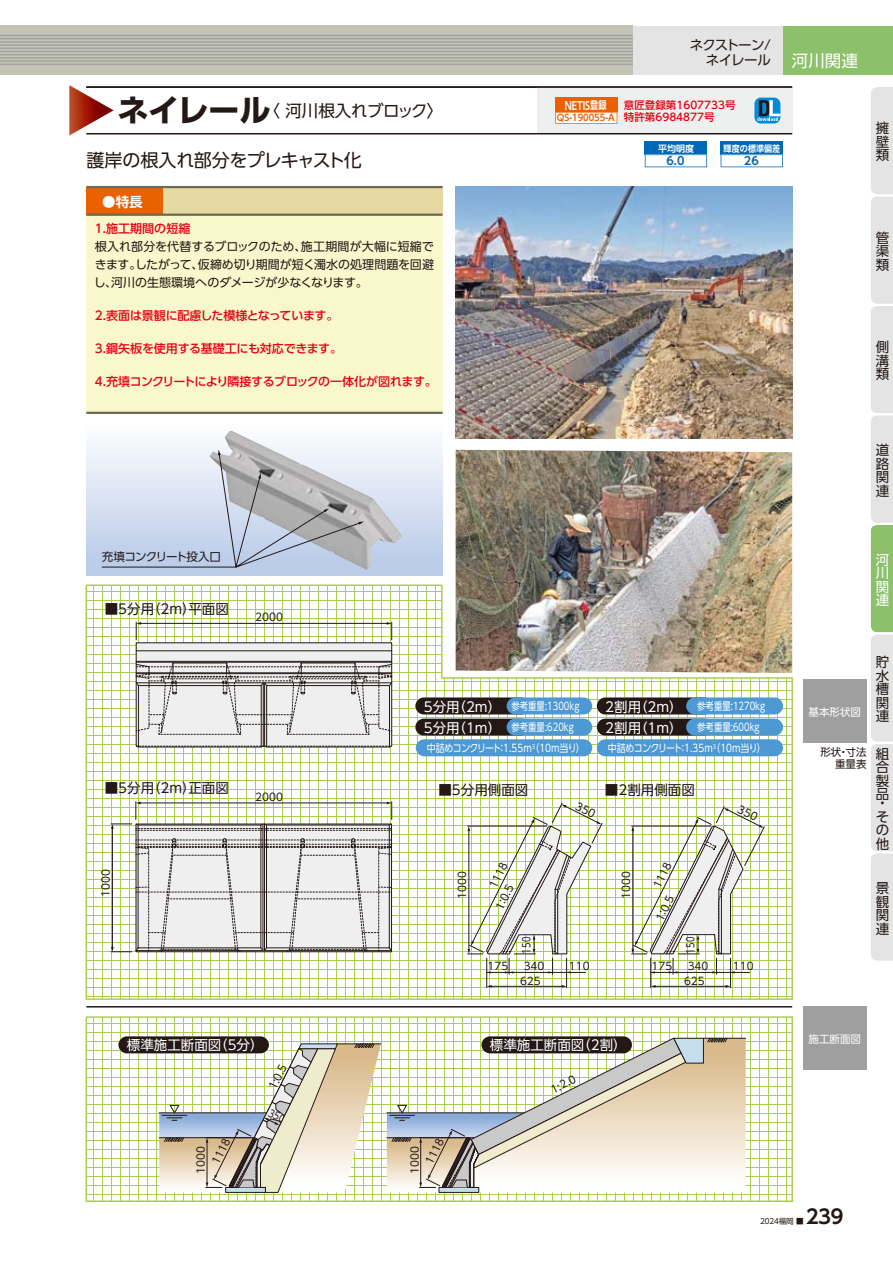
<style>
.page{position:relative;width:893px;height:1263px;background:#fff}
.page>*{position:absolute;margin:0;border:0;box-sizing:border-box;transform-origin:0 0}
.t1{font:600 19.5px "MO Clear Tone SG";color:#231815}
.t2{font:18px "UD Shin Go Pro";letter-spacing:-.025em;color:#231815}
.t3{font:16.5px "UD Shin Go Pro";letter-spacing:-.015em;color:#231815}
.t4{font:16.5px "UD Shin Go Pro";color:#fff}
.t5{font:13.5px/13.5px "UD Shin Go Pro";color:#231815;text-align:justify}
.t6{font:13.5px/13.5px "UD Shin Go Pro";color:#fff;text-align:justify}
.t7{font:13.5px/15px "UD Shin Go Pro";letter-spacing:-.07em;color:#231815;text-align:right}
.t8{font:700 13.5px "UD Shin Go Pro De";color:#fff}
.t9{font:12px/18px "UD Shin Go Pro";color:#231815}
.t10{font:500 12px "UD Shin Go Pro";letter-spacing:-.03em;color:#e60012}
.t11{font:11.55px "UD Shin Go Pro";letter-spacing:-.065em;color:#231815}
.t12{font:700 11.25px "UD Shin Go Pro De";color:#fff;scale:.76 1}
.t13{font:700 11.25px "UD Shin Go Pro De";color:#0068b7}
.t14{font:10.65px "UD Shin Go Pro";color:#231815}
.t15{font:10.5px/20.7px "UD Shin Go Pro";color:#fff;scale:.8 1}
.t16{font:10.5px/12px "UD Shin Go Pro";color:#231815;text-align:right}
.t17{font:500 10.5px/12px "UD Shin Go Pro";color:#e60012}
.t18{font:10.5px "UD Shin Go Pro";letter-spacing:-.035em;color:#fff;scale:.85 1}
.t19{font:10.5px "UD Shin Go Pro";color:#fff}
.t20{font:10.5px "UD Shin Go Pro";color:#231815;scale:.8 1}
.t21{font:700 9.15px "UD Shin Go Pro De";color:#eb6100;scale:.91 1}
.t22{font:700 9px "UD Shin Go Pro De";color:#fff;scale:.9 1}
.t23{font:700 9px "UD Shin Go Pro De";color:#fff}
.t24{font:7.5px "MO Clear Tone SG";color:#231815}
.t25{font:6.15px "UD Shin Go Pro";color:#fff;scale:.85 1}
.s1{font-weight:700;font-size:31.5px}
.s2{font-weight:500;color:#e60012}
.s3{font-size:10.65px}
.s4{font-size:13.5px}
.s5{font-family:"Shin Go Pr 6 N"}
</style>
<div class="page">
<div style="left:0;top:26px;width:633px;height:49px;background:#c3c4b6"></div>
<hr style="left:0;top:64px;width:633px;height:1px;background:#9f9fa0">
<hr style="left:0;top:57px;width:633px;height:1px;background:#9f9fa0">
<hr style="left:0;top:51px;width:633px;height:1px;background:#9f9fa0">
<hr style="left:0;top:44px;width:633px;height:2px;background:#9f9fa0">
<hr style="left:0;top:38px;width:633px;height:1px;background:#9f9fa0">
<hr style="left:0;top:60px;width:633px;height:2px;background:#9f9fa0">
<hr style="left:0;top:54px;width:633px;height:1px;background:#9f9fa0">
<hr style="left:0;top:48px;width:633px;height:1px;background:#9f9fa0">
<hr style="left:0;top:41px;width:633px;height:2px;background:#9f9fa0">
<hr style="left:0;top:35px;width:633px;height:1px;background:#9f9fa0">
<div style="left:634px;top:26px;width:149px;height:49px;background:#e4e4e4"></div>
<div style="left:783px;top:26px;width:110px;height:49px;background:#8dc06b"></div>
<svg style="left:871px;top:87px;width:22px;height:873px;background:#dae0d5"></svg>
<div style="left:537px;top:87px;width:255px;height:47px;background:#eeefef"></div>
<hr style="left:86px;top:133px;width:706px;height:1px;background:#231815">
<hr style="left:86px;top:1006px;width:706px;height:1px;background:#231815">
<svg style="left:69px;top:85px;width:45px;height:50px"></svg>
<div style="left:86px;top:214px;width:357px;height:199px;background:#f9f8cc"></div>
<div style="left:86px;top:187px;width:357px;height:28px;background:#e6daa2"></div>
<div style="left:86px;top:187px;width:77px;height:28px;background:#eb6100"></div>
<hr style="left:86px;top:186px;width:357px;height:2px;background:#6a6a56">
<hr style="left:86px;top:412px;width:357px;height:2px;background:#6a6a56">
<hr style="left:86px;top:214px;width:357px;height:2px;background:#6a6a56">
<div style="left:86px;top:420px;width:357px;height:155px;background:linear-gradient(to bottom,#fff,#b4c6e5)"></div>
<img style="left:456px;top:450px;width:336px;height:134px">
<svg style="left:85px;top:584px;width:708px;height:416px"></svg>
<img style="left:209px;top:431px;width:193px;height:139px">
<hr style="left:102px;top:567px;width:134px;height:1px;background:#231815">
<svg style="left:218px;top:450px;width:146px;height:119px;background:#b8bdc6"></svg>
<img style="left:456px;top:186px;width:336px;height:253px">
<hr style="left:86px;top:86px;width:706px;height:2px;background:#231815">
<div style="left:754px;top:98px;width:26px;height:26px;background:#008cd6;border-radius:6px"></div>
<svg style="left:757px;top:100px;width:23px;height:21px"></svg>
<svg style="left:85px;top:1016px;width:708px;height:186px"></svg>
<div style="left:118px;top:1036px;width:151px;height:17px;background:#231815;border-radius:9px"></div>
<svg style="left:481px;top:1036px;width:151px;height:17px"></svg>
<svg style="left:387px;top:1037px;width:359px;height:155px"></svg>
<div style="left:803px;top:679px;width:64px;height:64px;background:#9f9fa0"></div>
<div style="left:803px;top:1006px;width:64px;height:64px;background:#9f9fa0"></div>
<div style="left:645px;top:141px;width:62px;height:13px;background:#0068b7"></div>
<svg style="left:645px;top:154px;width:62px;height:13px"></svg>
<div style="left:721px;top:141px;width:62px;height:13px;background:#0068b7"></div>
<svg style="left:721px;top:154px;width:62px;height:13px"></svg>
<div style="left:415px;top:697px;width:115px;height:17px;background:#231815;border-radius:9px"></div>
<div style="left:507px;top:697px;width:85px;height:17px;background:#4d99d4;border-radius:9px"></div>
<div style="left:597px;top:697px;width:116px;height:17px;background:#231815;border-radius:9px"></div>
<div style="left:686px;top:697px;width:97px;height:17px;background:#4d99d4;border-radius:9px"></div>
<div style="left:415px;top:719px;width:115px;height:17px;background:#231815;border-radius:9px"></div>
<div style="left:507px;top:719px;width:85px;height:17px;background:#4d99d4;border-radius:9px"></div>
<div style="left:416px;top:739px;width:176px;height:17px;background:#4d99d4;border-radius:9px"></div>
<div style="left:597px;top:739px;width:186px;height:17px;background:#4d99d4;border-radius:9px"></div>
<div style="left:597px;top:719px;width:116px;height:17px;background:#231815;border-radius:9px"></div>
<div style="left:686px;top:719px;width:97px;height:17px;background:#4d99d4;border-radius:9px"></div>
<div style="left:555px;top:98px;width:62px;height:14px;background:#eb6100"></div>
<svg style="left:555px;top:112px;width:62px;height:12px"></svg>
<svg style="left:135px;top:622px;width:258px;height:126px"></svg>
<svg style="left:111px;top:802px;width:281px;height:150px"></svg>
<svg style="left:159px;top:1043px;width:222px;height:150px"></svg>
<svg style="left:468px;top:801px;width:135px;height:187px"></svg>
<svg style="left:631px;top:805px;width:134px;height:183px"></svg>
<p class="t3" style="left:117px;top:97px;width:327px"><span class="s1">ネイレール</span>〈 河川根入れブロック〉</p>
<p class="t2" style="left:86px;top:146px;width:277px">護岸の根入れ部分をプレキャスト化</p>
<p class="t8" style="left:102px;top:191px;width:42px">●特長</p>
<p class="t9" style="left:94px;top:220px;width:342px"><span class="s2">1.施工期間の短縮<br></span>根入れ部分を代替するブロックのため、施工期間が大幅に短縮できます。したがって、仮締め切り期間が短く濁水の処理問題を回避し、河川の生態環境へのダメージが少なくなります。</p>
<p class="t10" style="left:95px;top:306px;width:245px">2.表面は景観に配慮した模様となっています。</p>
<p class="t10" style="left:95px;top:339px;width:249px">3.鋼矢板を使用する基礎工にも対応できます。</p>
<p class="t10" style="left:95px;top:372px;width:343px">4.充填コンクリートにより隣接するブロックの一体化が図れます。</p>
<p class="t7" style="left:690px;top:37px;width:83px">ネクストーン/ネイレール</p>
<p class="t4" style="left:792px;top:48px;width:67px">河川関連</p>
<p class="t12" style="left:565px;top:96px;width:57px">NETIS<span class="s3">登録</span></p>
<p class="t21" style="left:557px;top:110px;width:65px">QS-190055-A</p>
<p class="t17" style="left:624px;top:99px;width:113px">意匠登録第1607733号特許第6984877号</p>
<p class="t23" style="left:658px;top:141px;width:37px">平均明度</p>
<p class="t13" style="left:666px;top:152px;width:20px">6.0</p>
<p class="t22" style="left:724px;top:141px;width:65px">輝度の標準偏差</p>
<p class="t13" style="left:744px;top:152px;width:16px">26</p>
<p class="t5" style="left:876px;top:121px;width:15px">擁壁類</p>
<p class="t5" style="left:876px;top:231px;width:15px">管渠類</p>
<p class="t5" style="left:876px;top:340px;width:15px">側溝類</p>
<p class="t5" style="left:876px;top:443px;width:15px">道路関連</p>
<p class="t11" style="left:102px;top:547px;width:121px">充填コンクリート投入口</p>
<p class="t5" style="left:105px;top:601px;width:126px">■5分用（2m）平面図</p>
<p class="t14" style="left:255px;top:608px;width:29px">2000</p>
<p class="t6" style="left:424px;top:699px;width:79px">5分用（2m）</p>
<p class="t15" style="left:511px;top:695px;width:86px">参考重量:1300kg</p>
<p class="t15" style="left:605px;top:695px;width:201px"><span class="s4">2割用（2m）</span> 参考重量:1270kg</p>
<p class="t15" style="left:424px;top:717px;width:203px"><span class="s4">5分用（1m）</span> 参考重量:620kg中詰めコンクリート：1.55m（10m当り）</p>
<p class="t15" style="left:605px;top:717px;width:194px"><span class="s4">2割用（1m）</span> 参考重量:600kg</p>
<p class="t25" style="left:532px;top:741px;width:6px">3</p>
<p class="t18" style="left:608px;top:739px;width:187px">中詰めコンクリート：1.35m（10m当り）</p>
<p class="t25" style="left:713px;top:741px;width:6px">3</p>
<p class="t5" style="left:105px;top:781px;width:126px">■5分用（2m）正面図</p>
<p class="t5" style="left:438px;top:783px;width:91px">■5分用側面図</p>
<p class="t5" style="left:605px;top:783px;width:91px">■2割用側面図</p>
<p class="t14" style="left:255px;top:788px;width:29px">2000</p>
<p class="t14" style="left:97px;top:897px;width:29px;rotate:-90deg">1000</p>
<p class="t16" style="left:456px;top:899px;width:29px;rotate:-90deg">1000</p>
<p class="t16" style="left:487px;top:885px;width:29px;rotate:-64deg">1118</p>
<p class="t16" style="left:651px;top:885px;width:29px;rotate:-64deg">1118</p>
<p class="t16" style="left:620px;top:899px;width:29px;rotate:-90deg">1000</p>
<p class="t16" style="left:493px;top:906px;width:28px;rotate:-63deg">1：0 . 5</p>
<p class="t16" style="left:653px;top:917px;width:28px;rotate:-63deg">1：0 . 5</p>
<p class="t20" style="left:518px;top:953px;width:22px;rotate:-90deg">150</p>
<p class="t20" style="left:682px;top:953px;width:22px;rotate:-90deg">150</p>
<p class="t16" style="left:488px;top:960px;width:22px">175</p>
<p class="t16" style="left:524px;top:960px;width:22px">340</p>
<p class="t16" style="left:569px;top:960px;width:22px">110</p>
<p class="t16" style="left:520px;top:975px;width:22px">625</p>
<p class="t16" style="left:651px;top:960px;width:22px">175</p>
<p class="t16" style="left:688px;top:960px;width:22px">340</p>
<p class="t16" style="left:733px;top:960px;width:22px">110</p>
<p class="t16" style="left:684px;top:975px;width:22px">625</p>
<p class="t6" style="left:876px;top:552px;width:15px">河川関連</p>
<p class="t19" style="left:808px;top:703px;width:54px">基本形状図</p>
<p class="t16" style="left:820px;top:746px;width:48px">形状・寸法重量表</p>
<p class="t5" style="left:876px;top:655px;width:15px">貯水槽関連</p>
<p class="t5" style="left:876px;top:746px;width:15px">組合製品</p>
<p class="t5" style="left:876px;top:796px;width:15px;text-align:left">・その他</p>
<p class="t5" style="left:876px;top:881px;width:15px">景観関連</p>
<p class="t6" style="left:127px;top:1038px;width:138px">標準施工断面図（5分）</p>
<p class="t6" style="left:490px;top:1038px;width:138px">標準施工断面図（2割）</p>
<p class="t16" style="left:209px;top:1160px;width:29px;rotate:-63deg">1118</p>
<p class="t16" style="left:195px;top:1174px;width:29px;rotate:-90deg">1000</p>
<p class="t16" style="left:266px;top:1085px;width:28px;rotate:-63deg">1:0.5</p>
<p class="t16" style="left:423px;top:1160px;width:29px;rotate:-63deg">1118</p>
<p class="t16" style="left:408px;top:1174px;width:29px;rotate:-90deg">1000</p>
<p class="t16" style="left:549px;top:1084px;width:28px;rotate:-27deg">1:2.0</p>
<p class="t19" style="left:808px;top:1031px;width:54px">施工断面図</p>
<p class="t24" style="left:760px;top:1216px;width:45px">2024<span class="s5">福岡 ■</span></p>
<p class="t1" style="left:806px;top:1203px;width:39px">239</p>
</div>
